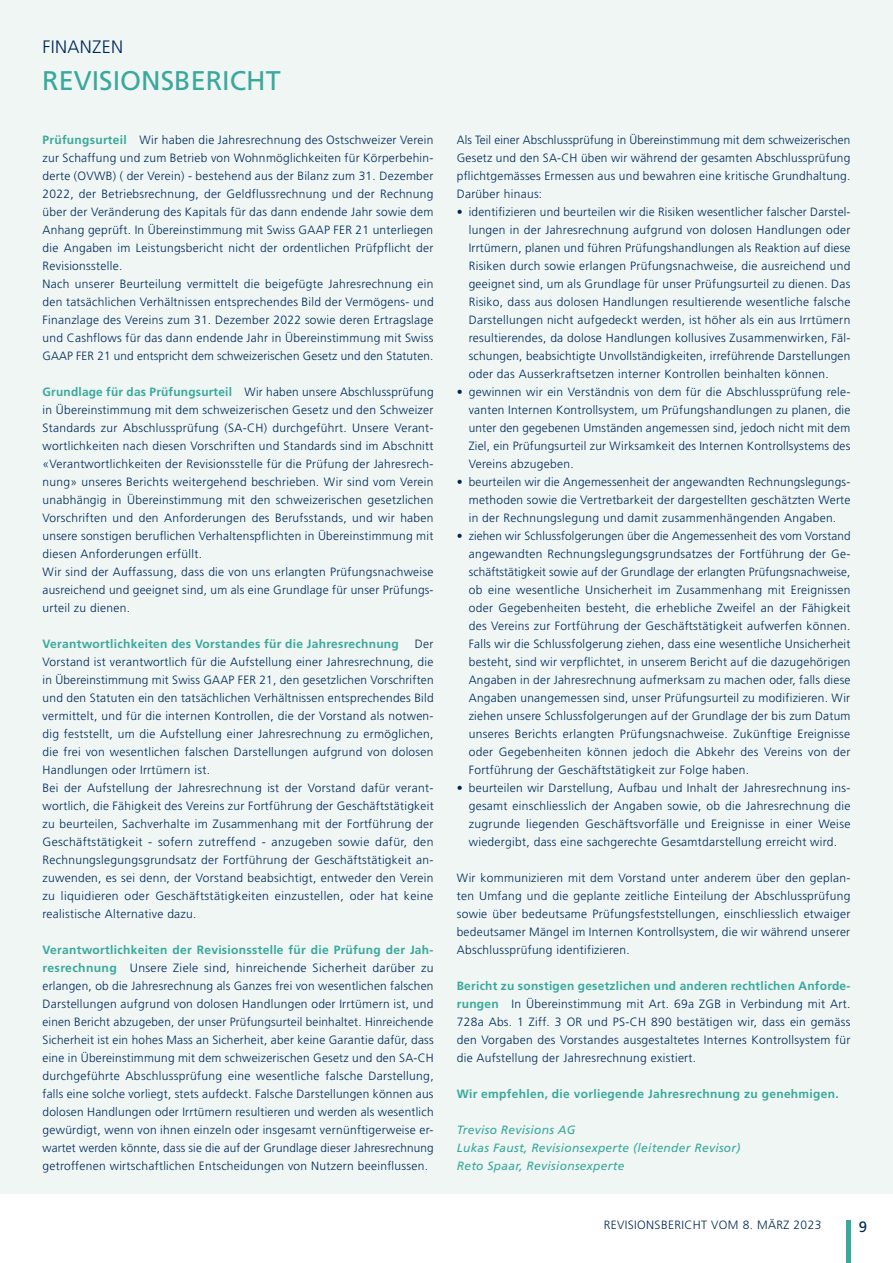
<style>
.page{position:relative;width:893px;height:1263px;background:#fff}
.page>*{position:absolute;margin:0;border:0;box-sizing:border-box;transform-origin:0 0}
.t1{font:27px "Frutiger LT Std";color:#3aa89b}
.t2{font:300 18px "Frutiger LT Std";letter-spacing:.02em;color:#002857}
.t3{font:15px "Frutiger LT Std";color:#002857}
.t4{font:300 12px/18px "Frutiger LT Std";letter-spacing:.025em;color:#002857;text-align:justify}
.t5{font:700 12px "Frutiger LT Std";letter-spacing:.025em;color:#3aa89b}
.t6{font:italic 12px/18px "Frutiger LT Std";letter-spacing:.025em;color:#3aa89b}
.s1{font-weight:700;color:#3aa89b}
</style>
<div class="page">
<hr style="left:846px;top:1220px;width:4px;height:43px;background:#3aa89b">
<div style="left:1px;top:0;width:892px;height:1193px;background:#eff6f4"></div>
<h2 class="t2" style="left:43px;top:36px;width:82px">FINANZEN</h2>
<h1 class="t1" style="left:42px;top:64px;width:240px">REVISIONSBERICHT</h1>
<p class="t4" style="left:43px;top:131px;width:393px;text-align:left"><span class="s1">Prüfungsurteil</span> Wir haben die Jahresrechnung des Ostschweizer Verein zur Schaffung und zum Betrieb von Wohnmöglichkeiten für Körperbehin&shy;derte (OVWB) ( der Verein) - bestehend aus der Bilanz zum 31. Dezember 2022, der Betriebsrechnung, der Geldflussrechnung und der Rechnung über der Veränderung des Kapitals für das dann endende Jahr sowie dem Anhang geprüft. In Übereinstimmung mit Swiss GAAP FER 21 unterliegen die Angaben im Leistungsbericht nicht der ordentlichen Prüfpflicht der Revisionsstelle.<br>Nach unserer Beurteilung vermittelt die beigefügte Jahresrechnung ein den tatsächlichen Verhältnissen entsprechendes Bild der Vermögens- und Finanzlage des Vereins zum 31. Dezember 2022 sowie deren Ertragslage und Cashflows für das dann endende Jahr in Übereinstimmung mit Swiss GAAP FER 21 und entspricht dem schweizerischen Gesetz und den Statuten.</p>
<p class="t4" style="left:43px;top:383px;width:393px;text-align:left"><span class="s1">Grundlage für das Prüfungsurteil</span> Wir haben unsere Abschlussprüfung in Übereinstimmung mit dem schweizerischen Gesetz und den Schweizer Standards zur Abschlussprüfung (SA-CH) durchgeführt. Unsere Verant&shy;wortlichkeiten nach diesen Vorschriften und Standards sind im Abschnitt «Verantwortlichkeiten der Revisionsstelle für die Prüfung der Jahresrech&shy;nung» unseres Berichts weitergehend beschrieben. Wir sind vom Verein unabhängig in Übereinstimmung mit den schweizerischen gesetzlichen Vorschriften und den Anforderungen des Berufsstands, und wir haben unsere sonstigen beruflichen Verhaltenspflichten in Übereinstimmung mit diesen Anforderungen erfüllt.<br>Wir sind der Auffassung, dass die von uns erlangten Prüfungsnachweise ausreichend und geeignet sind, um als eine Grundlage für unser Prüfungs&shy;urteil zu dienen.</p>
<p class="t5" style="left:43px;top:637px;width:358px">Verantwortlichkeiten des Vorstandes für die Jahresrechnung</p>
<p class="t4" style="left:43px;top:635px;width:393px;text-align:left;text-indent:372px">Der Vorstand ist verantwortlich für die Aufstellung einer Jahresrechnung, die in Übereinstimmung mit Swiss GAAP FER 21, den gesetzlichen Vorschriften und den Statuten ein den tatsächlichen Verhältnissen entsprechendes Bild vermittelt, und für die internen Kontrollen, die der Vorstand als notwen&shy;dig feststellt, um die Aufstellung einer Jahresrechnung zu ermöglichen, die frei von wesentlichen falschen Darstellungen aufgrund von dolosen Handlungen oder Irrtümern ist.<br>Bei der Aufstellung der Jahresrechnung ist der Vorstand dafür verant&shy;wortlich, die Fähigkeit des Vereins zur Fortführung der Geschäftstätigkeit zu beurteilen, Sachverhalte im Zusammenhang mit der Fortführung der Geschäftstätigkeit - sofern zutreffend - anzugeben sowie dafür, den Rechnungslegungsgrundsatz der Fortführung der Geschäftstätigkeit an&shy;zuwenden, es sei denn, der Vorstand beabsichtigt, entweder den Verein zu liquidieren oder Geschäftstätigkeiten einzustellen, oder hat keine realistische Alternative dazu.</p>
<p class="t4" style="left:43px;top:941px;width:393px"><span class="s1">Verantwortlichkeiten der Revisionsstelle für die Prüfung der Jah&shy;resrechnung</span> Unsere Ziele sind, hinreichende Sicherheit darüber zu erlangen, ob die Jahresrechnung als Ganzes frei von wesentlichen falschen Darstellungen aufgrund von dolosen Handlungen oder Irrtümern ist, und einen Bericht abzugeben, der unser Prüfungsurteil beinhaltet. Hinreichende Sicherheit ist ein hohes Mass an Sicherheit, aber keine Garantie dafür, dass eine in Übereinstimmung mit dem schweizerischen Gesetz und den SA-CH durchgeführte Abschlussprüfung eine wesentliche falsche Darstellung, falls eine solche vorliegt, stets aufdeckt. Falsche Darstellungen können aus dolosen Handlungen oder Irrtümern resultieren und werden als wesentlich gewürdigt, wenn von ihnen einzeln oder insgesamt vernünftigerweise er&shy;wartet werden könnte, dass sie die auf der Grundlage dieser Jahresrechnung getroffenen wirtschaftlichen Entscheidungen von Nutzern beeinflussen.</p>
<p class="t4" style="left:457px;top:131px;width:395px">Als Teil einer Abschlussprüfung in Übereinstimmung mit dem schweizerischen Gesetz und den SA-CH üben wir während der gesamten Abschlussprüfung pflichtgemässes Ermessen aus und bewahren eine kritische Grundhaltung.<br>Darüber hinaus:</p>
<p class="t4" style="left:469px;top:203px;width:383px;text-indent:-12px">• identifizieren und beurteilen wir die Risiken wesentlicher falscher Darstel&shy;lungen in der Jahresrechnung aufgrund von dolosen Handlungen oder Irrtümern, planen und führen Prüfungshandlungen als Reaktion auf diese Risiken durch sowie erlangen Prüfungsnachweise, die ausreichend und geeignet sind, um als Grundlage für unser Prüfungsurteil zu dienen. Das Risiko, dass aus dolosen Handlungen resultierende wesentliche falsche Darstellungen nicht aufgedeckt werden, ist höher als ein aus Irrtümern resultierendes, da dolose Handlungen kollusives Zusammenwirken, Fäl&shy;schungen, beabsichtigte Unvollständigkeiten, irreführende Darstellungen oder das Ausserkraftsetzen interner Kontrollen beinhalten können.</p>
<p class="t4" style="left:469px;top:383px;width:383px;text-indent:-12px">• gewinnen wir ein Verständnis von dem für die Abschlussprüfung rele&shy;vanten Internen Kontrollsystem, um Prüfungshandlungen zu planen, die unter den gegebenen Umständen angemessen sind, jedoch nicht mit dem Ziel, ein Prüfungsurteil zur Wirksamkeit des Internen Kontrollsystems des Vereins abzugeben.</p>
<p class="t4" style="left:469px;top:473px;width:383px;text-indent:-12px">• beurteilen wir die Angemessenheit der angewandten Rechnungslegungs&shy;methoden sowie die Vertretbarkeit der dargestellten geschätzten Werte in der Rechnungslegung und damit zusammenhängenden Angaben.</p>
<p class="t4" style="left:469px;top:527px;width:383px;text-indent:-12px">• ziehen wir Schlussfolgerungen über die Angemessenheit des vom Vorstand angewandten Rechnungslegungsgrundsatzes der Fortführung der Ge&shy;schäftstätigkeit sowie auf der Grundlage der erlangten Prüfungsnachweise, ob eine wesentliche Unsicherheit im Zusammenhang mit Ereignissen oder Gegebenheiten besteht, die erhebliche Zweifel an der Fähigkeit des Vereins zur Fortführung der Geschäftstätigkeit aufwerfen können.<br>Falls wir die Schlussfolgerung ziehen, dass eine wesentliche Unsicherheit besteht, sind wir verpflichtet, in unserem Bericht auf die dazugehörigen Angaben in der Jahresrechnung aufmerksam zu machen oder, falls diese Angaben unangemessen sind, unser Prüfungsurteil zu modifizieren. Wir ziehen unsere Schlussfolgerungen auf der Grundlage der bis zum Datum unseres Berichts erlangten Prüfungsnachweise. Zukünftige Ereignisse oder Gegebenheiten können jedoch die Abkehr des Vereins von der Fortführung der Geschäftstätigkeit zur Folge haben.</p>
<p class="t4" style="left:469px;top:779px;width:383px;text-indent:-12px">• beurteilen wir Darstellung, Aufbau und Inhalt der Jahresrechnung ins&shy;gesamt einschliesslich der Angaben sowie, ob die Jahresrechnung die zugrunde liegenden Geschäftsvorfälle und Ereignisse in einer Weise wiedergibt, dass eine sachgerechte Gesamtdarstellung erreicht wird.</p>
<p class="t4" style="left:457px;top:869px;width:395px">Wir kommunizieren mit dem Vorstand unter anderem über den geplan&shy;ten Umfang und die geplante zeitliche Einteilung der Abschlussprüfung sowie über bedeutsame Prüfungsfeststellungen, einschliesslich etwaiger bedeutsamer Mängel im Internen Kontrollsystem, die wir während unserer Abschlussprüfung identifizieren.</p>
<p class="t4" style="left:457px;top:977px;width:395px"><span class="s1">Bericht zu sonstigen gesetzlichen und anderen rechtlichen Anforde&shy;rungen</span> In Übereinstimmung mit Art. 69a ZGB in Verbindung mit Art.<br>728a Abs. 1 Ziff. 3 OR und PS-CH 890 bestätigen wir, dass ein gemäss den Vorgaben des Vorstandes ausgestaltetes Internes Kontrollsystem für die Aufstellung der Jahresrechnung existiert.</p>
<p class="t5" style="left:457px;top:1087px;width:384px">Wir empfehlen, die vorliegende Jahresrechnung zu genehmigen.</p>
<p class="t6" style="left:457px;top:1121px;width:285px">Treviso Revisions AG<br>Lukas Faust, Revisionsexperte (leitender Revisor)<br>Reto Spaar, Revisionsexperte</p>
<p class="t4" style="left:604px;top:1216px;width:219px">REVISIONSBERICHT VOM 8. MÄRZ 2023</p>
<p class="t3" style="left:859px;top:1218px;width:10px">9</p>
</div>
